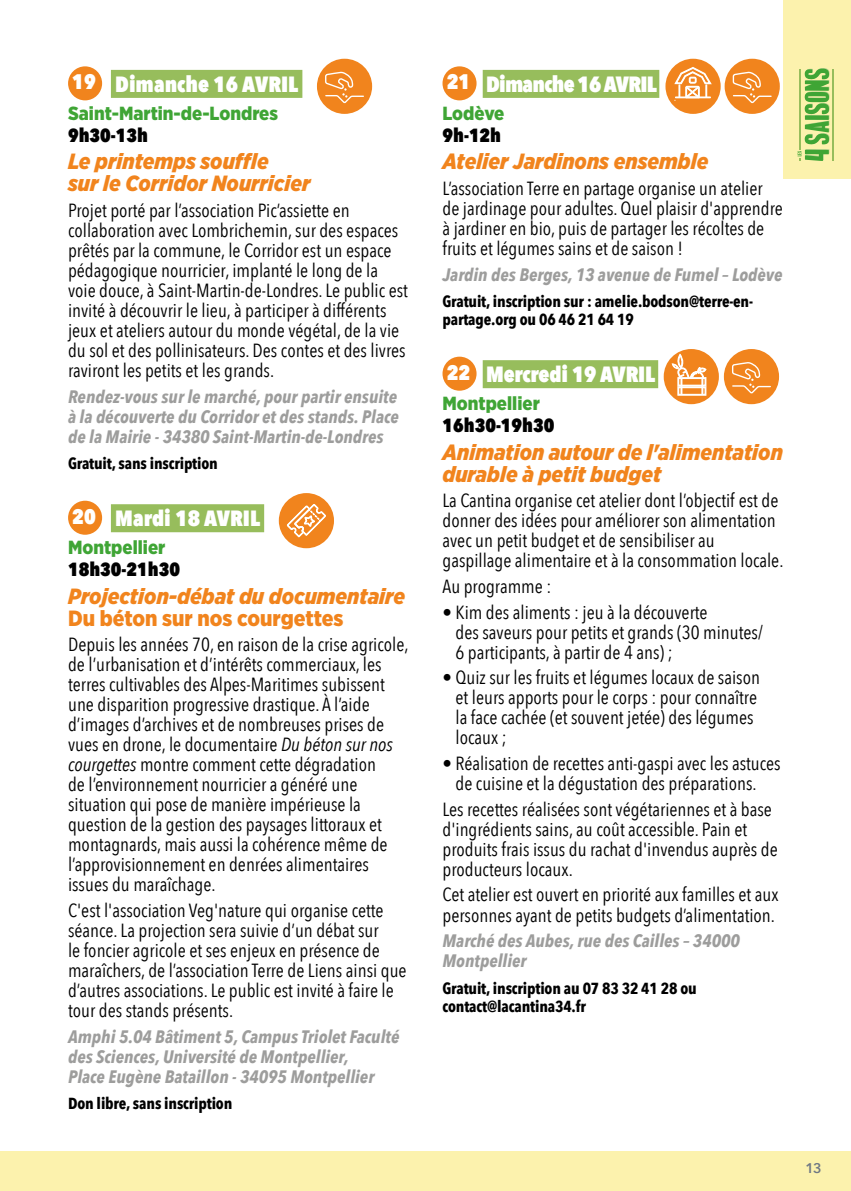
<style>
.page{position:relative;width:851px;height:1191px;background:#fff}
.page>*{position:absolute;margin:0;border:0;box-sizing:border-box;transform-origin:0 0}
.t1{font:italic 900 22px/22px "Gotham Narrow";color:#f1841d}
.t2{font:800 22px "Avenir Next Condensed";letter-spacing:-.01em;color:#fff}
.t3{font:900 22px "Gotham Narrow";color:#f1841d}
.t4{font:800 22px "Avenir Next Condensed";letter-spacing:-.035em;color:#fff}
.t5{font:19px/20px "Avenir Next Condensed";color:#000}
.t6{font:900 19px "Gotham Narrow";color:#3fa535}
.t7{font:800 19px "Avenir Next Condensed";color:#000}
.t8{font:italic 700 18px/20px "Avenir Next Condensed";color:#9d9d9c}
.t9{font:700 16px/18px "Avenir Next Condensed";letter-spacing:-.01em;color:#000}
.t10{font:600 14px "Avenir Next";color:#6f7884}
.s1{font-size:21px}
.s2{font-style:italic}
</style>
<div class="page">
<div style="left:0;top:1151px;width:850px;height:40px;background:#fcf2ad"></div>
<div style="left:782px;top:0;width:68px;height:179px;background:#fcf2ad"></div>
<hr style="left:832px;top:69px;width:1px;height:92px;background:#97bd5c">
<svg style="left:797px;top:68px;width:32px;height:93px"></svg>
<div style="left:111px;top:70px;width:191px;height:28px;background:#97bd5c"></div>
<div style="left:111px;top:504px;width:153px;height:28px;background:#97bd5c"></div>
<div style="left:68px;top:66px;width:34px;height:34px;background:#f1841d;border-radius:50%"></div>
<div style="left:317px;top:59px;width:55px;height:55px;background:#f1841d;border-radius:50%"></div>
<svg style="left:325px;top:71px;width:39px;height:33px"></svg>
<div style="left:68px;top:501px;width:34px;height:34px;background:#f1841d;border-radius:50%"></div>
<div style="left:279px;top:493px;width:55px;height:55px;background:#f1841d;border-radius:50%"></div>
<svg style="left:286px;top:504px;width:40px;height:34px"></svg>
<div style="left:482px;top:70px;width:177px;height:28px;background:#97bd5c"></div>
<div style="left:482px;top:360px;width:176px;height:28px;background:#97bd5c"></div>
<div style="left:442px;top:66px;width:34px;height:34px;background:#f1841d;border-radius:50%"></div>
<div style="left:665px;top:59px;width:55px;height:55px;background:#f1841d;border-radius:50%"></div>
<svg style="left:674px;top:67px;width:37px;height:32px"></svg>
<div style="left:724px;top:59px;width:55px;height:55px;background:#f1841d;border-radius:50%"></div>
<svg style="left:732px;top:71px;width:40px;height:33px"></svg>
<div style="left:442px;top:357px;width:34px;height:34px;background:#f1841d;border-radius:50%"></div>
<div style="left:663px;top:349px;width:55px;height:55px;background:#f1841d;border-radius:50%"></div>
<svg style="left:672px;top:354px;width:34px;height:41px"></svg>
<div style="left:723px;top:349px;width:56px;height:55px;background:#f1841d;border-radius:50%"></div>
<svg style="left:732px;top:362px;width:39px;height:32px"></svg>
<p class="t2" style="left:72px;top:70px;width:228px"><span class="s1">19</span> Dimanche 16 AVRIL</p>
<p class="t6" style="left:68px;top:100px;width:211px">Saint-Martin-de-Londres</p>
<p class="t7" style="left:68px;top:123px;width:81px">9h30-13h</p>
<p class="t1" style="left:68px;top:150px;width:244px">Le printemps souffle<br>sur le Corridor Nourricier</p>
<p class="t5" style="left:68px;top:199px;width:341px">Projet porté par l’association Pic’assiette en collaboration avec Lombrichemin, sur des espaces prêtés par la commune, le Corridor est un espace pédagogique nourricier, implanté le long de la voie douce, à Saint-Martin-de-Londres. Le public est invité à découvrir le lieu, à participer à différents jeux et ateliers autour du monde végétal, de la vie du sol et des pollinisateurs. Des contes et des livres raviront les petits et les grands.</p>
<p class="t8" style="left:68px;top:386px;width:332px;text-align:justify">Rendez-vous sur le marché, pour partir ensuite à la découverte du Corridor et des stands. Place de la Mairie - 34380 Saint-Martin-de-Londres</p>
<p class="t9" style="left:68px;top:454px;width:151px">Gratuit, sans inscription</p>
<p class="t2" style="left:72px;top:505px;width:189px"><span class="s1">20</span> Mardi 18 AVRIL</p>
<p class="t6" style="left:68px;top:534px;width:99px">Montpellier</p>
<p class="t7" style="left:68px;top:557px;width:113px">18h30-21h30</p>
<p class="t1" style="left:68px;top:584px;width:338px">Projection-débat du documentaire</p>
<p class="t3" style="left:68px;top:603px;width:277px">Du béton sur nos courgettes</p>
<p class="t5" style="left:68px;top:634px;width:342px">Depuis les années 70, en raison de la crise agricole, de l’urbanisation et d’intérêts commerciaux, les terres cultivables des Alpes-Maritimes subissent une disparition progressive drastique. À l’aide d’images d’archives et de nombreuses prises de vues en drone, le documentaire <span class="s2">Du béton sur nos courgettes</span> montre comment cette dégradation<br>de l’environnement nourricier a généré une situation qui pose de manière impérieuse la question de la gestion des paysages littoraux et montagnards, mais aussi la cohérence même de l’approvisionnement en denrées alimentaires issues du maraîchage.</p>
<p class="t5" style="left:68px;top:899px;width:340px">C'est l'association Veg'nature qui organise cette séance. La projection sera suivie d’un débat sur<br>le foncier agricole et ses enjeux en présence de maraîchers, de l’association Terre de Liens ainsi que d’autres associations. Le public est invité à faire le tour des stands présents.</p>
<p class="t8" style="left:68px;top:1026px;width:333px">Amphi 5.04 Bâtiment 5, Campus Triolet Faculté des Sciences, Université de Montpellier,<br>Place Eugène Bataillon - 34095 Montpellier</p>
<p class="t9" style="left:68px;top:1094px;width:166px">Don libre, sans inscription</p>
<p class="t4" style="left:446px;top:70px;width:212px"><span class="s1">21</span> Dimanche 16 AVRIL</p>
<p class="t6" style="left:442px;top:100px;width:63px">Lodève</p>
<p class="t7" style="left:442px;top:123px;width:60px">9h-12h</p>
<p class="t1" style="left:442px;top:150px;width:267px">Atelier Jardinons ensemble</p>
<p class="t5" style="left:442px;top:177px;width:342px">L’association Terre en partage organise un atelier de jardinage pour adultes. Quel plaisir d'apprendre à jardiner en bio, puis de partager les récoltes de fruits et légumes sains et de saison !</p>
<p class="t8" style="left:442px;top:264px;width:341px">Jardin des Berges, 13 avenue de Fumel – Lodève</p>
<p class="t9" style="left:442px;top:292px;width:312px">Gratuit, inscription sur : amelie.bodson@terre-en&shy;partage.org ou 06 46 21 64 19</p>
<p class="t2" style="left:446px;top:361px;width:210px"><span class="s1">22</span> Mercredi 19 AVRIL</p>
<p class="t6" style="left:442px;top:390px;width:99px">Montpellier</p>
<p class="t7" style="left:442px;top:413px;width:113px">16h30-19h30</p>
<p class="t1" style="left:442px;top:440px;width:342px">Animation autour de l'alimentation durable à petit budget</p>
<p class="t5" style="left:442px;top:490px;width:342px">La Cantina organise cet atelier dont l’objectif est de donner des idées pour améliorer son alimentation avec un petit budget et de sensibiliser au gaspillage alimentaire et à la consommation locale.</p>
<p class="t5" style="left:442px;top:575px;width:110px">Au programme :</p>
<p class="t5" style="left:455px;top:601px;width:309px;text-indent:-13px">• Kim des aliments : jeu à la découverte<br>des saveurs pour petits et grands (30 minutes/<br>6 participants, à partir de 4 ans) ;</p>
<p class="t5" style="left:455px;top:667px;width:306px;text-indent:-13px">• Quiz sur les fruits et légumes locaux de saison et leurs apports pour le corps : pour connaître la face cachée (et souvent jetée) des légumes locaux ;</p>
<p class="t5" style="left:442px;top:752px;width:340px;text-align:center">• Réalisation de recettes anti-gaspi avec les astuces de cuisine et la dégustation des préparations.</p>
<p class="t5" style="left:442px;top:798px;width:336px">Les recettes réalisées sont végétariennes et à base d'ingrédients sains, au coût accessible. Pain et produits frais issus du rachat d'invendus auprès de producteurs locaux.</p>
<p class="t5" style="left:442px;top:884px;width:337px">Cet atelier est ouvert en priorité aux familles et aux personnes ayant de petits budgets d’alimentation.</p>
<p class="t8" style="left:442px;top:930px;width:298px">Marché des Aubes, rue des Cailles – 34000<br>Montpellier</p>
<p class="t9" style="left:442px;top:979px;width:256px">Gratuit, inscription au 07 83 32 41 28 ou contact@lacantina34.fr</p>
<p class="t10" style="left:805px;top:1155px;width:18px">13</p>
</div>
